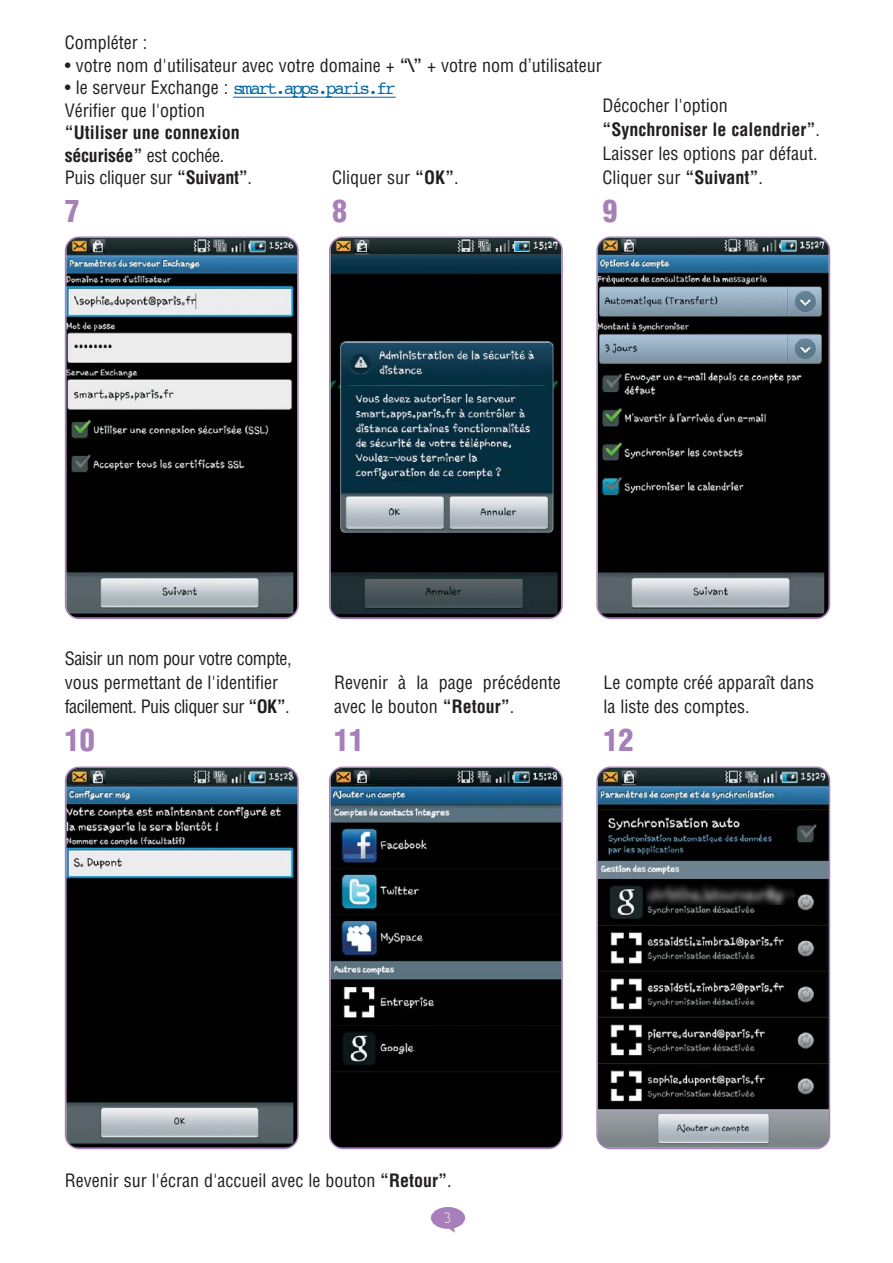
<style>
.page{position:relative;width:893px;height:1263px;background:#fff}
.page>*{position:absolute;margin:0;border:0;box-sizing:border-box;transform-origin:0 0}
.t1{font:900 condensed 30px "Helvetica";color:#a880b9}
.t2{font:condensed 18px/24px "Helvetica";color:#231f20}
.t3{font:condensed 18px/24px "Helvetica";letter-spacing:-.025em;color:#231f20}
.t4{font:15px "Capsuula";color:#fff}
.s1{font-weight:700}
.s2{font-family:"Courier";font-stretch:normal;color:#0067a5}
</style>
<div class="page">
<img style="left:430px;top:1207px;width:36px;height:26px">
<svg style="left:65px;top:236px;width:234px;height:383px;background:#4e5357"></svg>
<svg style="left:596px;top:236px;width:234px;height:383px;background:#333b40"></svg>
<svg style="left:329px;top:236px;width:234px;height:383px;background:#283942"></svg>
<svg style="left:65px;top:766px;width:234px;height:383px;background:#2b3035"></svg>
<svg style="left:596px;top:766px;width:234px;height:383px;background:#30353a"></svg>
<svg style="left:329px;top:766px;width:234px;height:383px;background:#192025"></svg>
<hr style="left:233px;top:97px;width:163px;height:1px;background:#0067a5">
<img style="left:646px;top:883px;width:148px;height:22px">
<p class="t2" style="left:65px;top:30px;width:84px">Compléter :</p>
<p class="t2" style="left:65px;top:53px;width:539px">• votre nom d'utilisateur avec votre domaine + <span class="s1">“\”</span> + votre nom d’utilisateur</p>
<p class="t2" style="left:65px;top:76px;width:332px;line-height:22.5px">• le serveur Exchange : <span class="s2">smart.apps.paris.fr<br></span>Vérifier que l'option<br><span class="s1">“Utiliser une connexion<br>sécurisée”</span> est cochée.<br>Puis cliquer sur <span class="s1">“Suivant”</span>.</p>
<p class="t1" style="left:65px;top:192px;width:16px">7</p>
<p class="t2" style="left:602px;top:93px;width:219px">Décocher l'option <span class="s1">“Synchroniser le calendrier”</span>.<br>Laisser les options par défaut.<br>Cliquer sur <span class="s1">“Suivant”</span>.</p>
<p class="t1" style="left:602px;top:192px;width:16px">9</p>
<p class="t2" style="left:332px;top:165px;width:128px">Cliquer sur <span class="s1">“OK”</span>.</p>
<p class="t1" style="left:332px;top:192px;width:16px">8</p>
<p class="t3" style="left:65px;top:646px;width:228px">Saisir un nom pour votre compte, vous permettant de l'identifier facilement. Puis cliquer sur <span class="s1">“OK”</span>.</p>
<p class="t1" style="left:65px;top:721px;width:31px">10</p>
<p class="t2" style="left:334px;top:670px;width:228px">Revenir à la page précédente avec le bouton <span class="s1">“Retour”</span>.</p>
<p class="t1" style="left:334px;top:721px;width:31px">11</p>
<p class="t2" style="left:603px;top:670px;width:212px">Le compte créé apparaît dans la liste des comptes.</p>
<p class="t1" style="left:603px;top:721px;width:31px">12</p>
<p class="t2" style="left:65px;top:1168px;width:388px">Revenir sur l'écran d'accueil avec le bouton <span class="s1">“Retour”</span>.</p>
<p class="t4" style="left:444px;top:1209px;width:8px">3</p>
</div>
